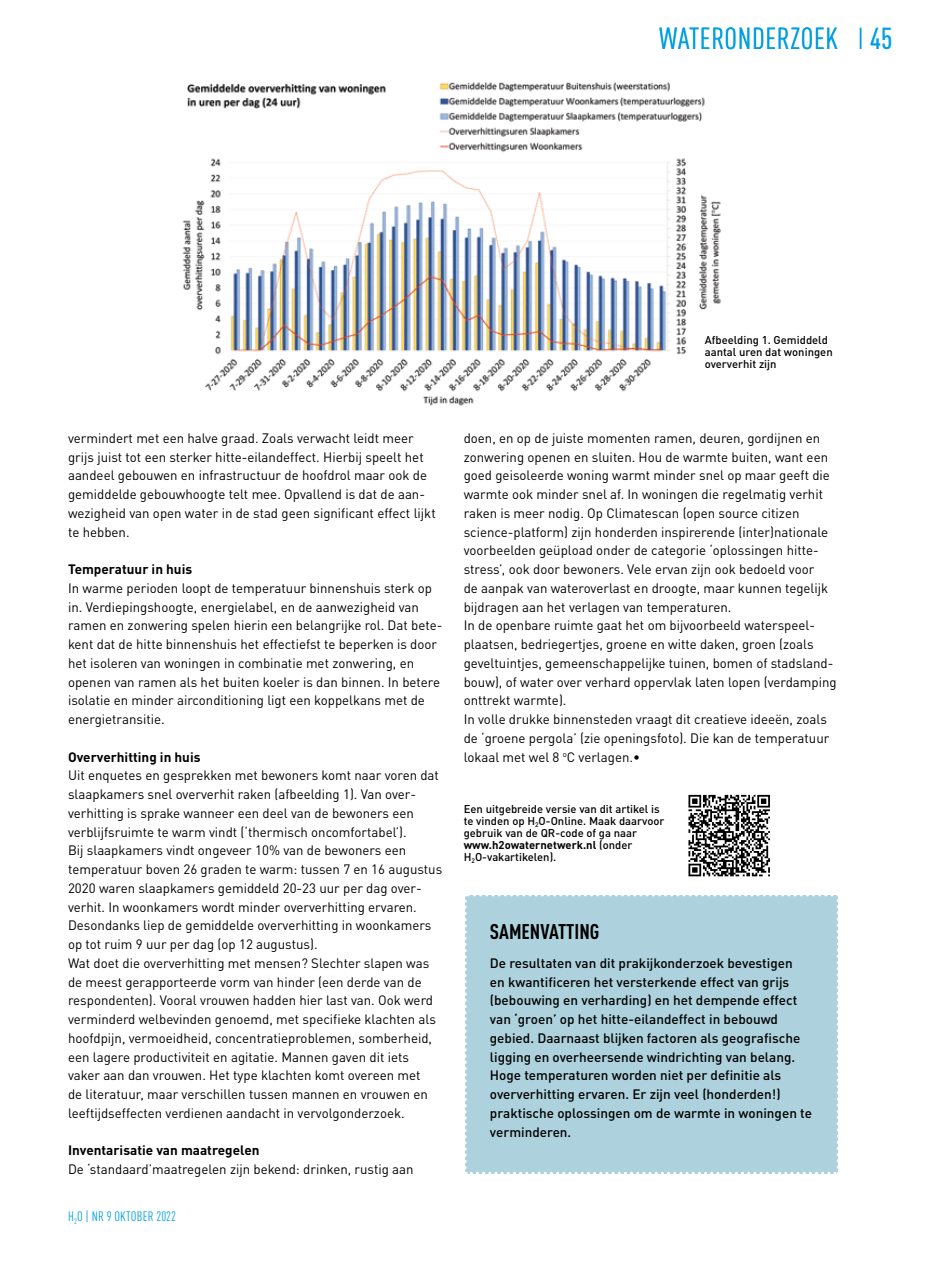
<style>
.page{position:relative;width:936px;height:1263px;background:#fff}
.page>*{position:absolute;margin:0;border:0;box-sizing:border-box;transform-origin:0 0}
.t1{font:condensed 30px "DIN Pro";letter-spacing:.02em;color:#009fe3}
.t2{font:500 condensed 30px "DIN Pro";color:#009fe3}
.t3{font:700 condensed 21px "DIN Pro";color:#000}
.t4{font:13.5px/18.8px "DIN Pro";color:#000}
.t5{font:500 13.5px/18.8px "DIN Pro";color:#000}
.t6{font:700 13.5px "DIN Pro";color:#000}
.t7{font:condensed 13.5px "DIN Pro";letter-spacing:.02em;color:#009fe3}
.t8{font:500 11.25px/12px "DIN Pro";color:#000}
.s1{font-weight:400}
.s2{font-weight:700}
</style>
<div class="page">
<div style="left:465px;top:895px;width:373px;height:279px;background:#aed2dd"></div>
<svg style="left:688px;top:795px;width:81px;height:81px"></svg>
<img style="left:182px;top:82px;width:539px;height:324px">
<h1 class="t1" style="left:659px;top:17px;width:180px">WATERONDERZOEK</h1>
<h1 class="t2" style="left:857px;top:16px;width:36px"><span class="s1">I</span> 45</h1>
<p class="t8" style="left:704px;top:332px;width:129px">Afbeelding 1. Gemiddeld aantal uren dat woningen oververhit zijn</p>
<p class="t4" style="left:68px;top:427px;width:369px">vermindert met een halve graad. Zoals verwacht leidt meer grijs juist tot een sterker hitte-eilandeffect. Hierbij speelt het aandeel gebouwen en infrastructuur de hoofdrol maar ook de gemiddelde gebouwhoogte telt mee. Opvallend is dat de aan&shy;wezigheid van open water in de stad geen significant effect lijkt te hebben.</p>
<p class="t6" style="left:68px;top:558px;width:126px">Temperatuur in huis</p>
<p class="t4" style="left:68px;top:577px;width:376px">In warme perioden loopt de temperatuur binnenshuis sterk op in. Verdiepingshoogte, energielabel, en de aanwezigheid van ramen en zonwering spelen hierin een belangrijke rol. Dat bete&shy;kent dat de hitte binnenshuis het effectiefst te beperken is door het isoleren van woningen in combinatie met zonwering, en openen van ramen als het buiten koeler is dan binnen. In betere isolatie en minder airconditioning ligt een koppelkans met de energietransitie.</p>
<p class="t6" style="left:68px;top:745px;width:134px">Oververhitting in huis</p>
<p class="t4" style="left:68px;top:765px;width:375px">Uit enquetes en gesprekken met bewoners komt naar voren dat slaapkamers snel oververhit raken (afbeelding 1). Van over&shy;verhitting is sprake wanneer een deel van de bewoners een verblijfsruimte te warm vindt (‘thermisch oncomfortabel’).<br>Bij slaapkamers vindt ongeveer 10% van de bewoners een temperatuur boven 26 graden te warm: tussen 7 en 16 augustus 2020 waren slaapkamers gemiddeld 20-23 uur per dag over&shy;verhit. In woonkamers wordt minder oververhitting ervaren.<br>Desondanks liep de gemiddelde oververhitting in woonkamers op tot ruim 9 uur per dag (op 12 augustus).<br>Wat doet die oververhitting met mensen? Slechter slapen was de meest gerapporteerde vorm van hinder (een derde van de respondenten). Vooral vrouwen hadden hier last van. Ook werd verminderd welbevinden genoemd, met specifieke klachten als hoofdpijn, vermoeidheid, concentratieproblemen, somberheid, een lagere productiviteit en agitatie. Mannen gaven dit iets vaker aan dan vrouwen. Het type klachten komt overeen met<br>de literatuur, maar verschillen tussen mannen en vrouwen en leeftijdseffecten verdienen aandacht in vervolgonderzoek.</p>
<p class="t6" style="left:68px;top:1139px;width:193px">Inventarisatie van maatregelen</p>
<p class="t4" style="left:68px;top:1158px;width:347px">De ‘standaard’maatregelen zijn bekend: drinken, rustig aan</p>
<p class="t7" style="left:68px;top:1207px;width:109px">H<sub>2</sub>O | NR 9 OKTOBER 2022</p>
<p class="t4" style="left:463px;top:427px;width:374px">doen, en op de juiste momenten ramen, deuren, gordijnen en zonwering openen en sluiten. Hou de warmte buiten, want een goed geisoleerde woning warmt minder snel op maar geeft die warmte ook minder snel af. In woningen die regelmatig verhit raken is meer nodig. Op Climatescan (open source citizen science-platform) zijn honderden inspirerende (inter)nationale voorbeelden geüpload onder de categorie ‘oplossingen hitte&shy;stress’, ook door bewoners. Vele ervan zijn ook bedoeld voor<br>de aanpak van wateroverlast en droogte, maar kunnen tegelijk bijdragen aan het verlagen van temperaturen.<br>In de openbare ruimte gaat het om bijvoorbeeld waterspeel&shy;plaatsen, bedriegertjes, groene en witte daken, groen (zoals geveltuintjes, gemeenschappelijke tuinen, bomen of stadsland&shy;bouw), of water over verhard oppervlak laten lopen (verdamping onttrekt warmte).<br>In volle drukke binnensteden vraagt dit creatieve ideeën, zoals de ‘groene pergola’ (zie openingsfoto). Die kan de temperatuur lokaal met wel 8 <sup>o</sup>C verlagen.•</p>
<p class="t8" style="left:463px;top:801px;width:202px">Een uitgebreide versie van dit artikel is te vinden op H<sub>2</sub>O-Online. Maak daarvoor gebruik van de QR-code of ga naar <span class="s2">www.h2owaternetwerk.nl</span> (onder H<sub>2</sub>O-vakartikelen).</p>
<h2 class="t3" style="left:490px;top:915px;width:111px">SAMENVATTING</h2>
<p class="t5" style="left:490px;top:952px;width:323px">De resultaten van dit prakijkonderzoek bevestigen<br>en kwantificeren het versterkende effect van grijs (bebouwing en verharding) en het dempende effect van ‘groen’ op het hitte-eilandeffect in bebouwd gebied. Daarnaast blijken factoren als geografische ligging en overheersende windrichting van belang.<br>Hoge temperaturen worden niet per definitie als oververhitting ervaren. Er zijn veel (honderden!) praktische oplossingen om de warmte in woningen te verminderen.</p>
</div>
